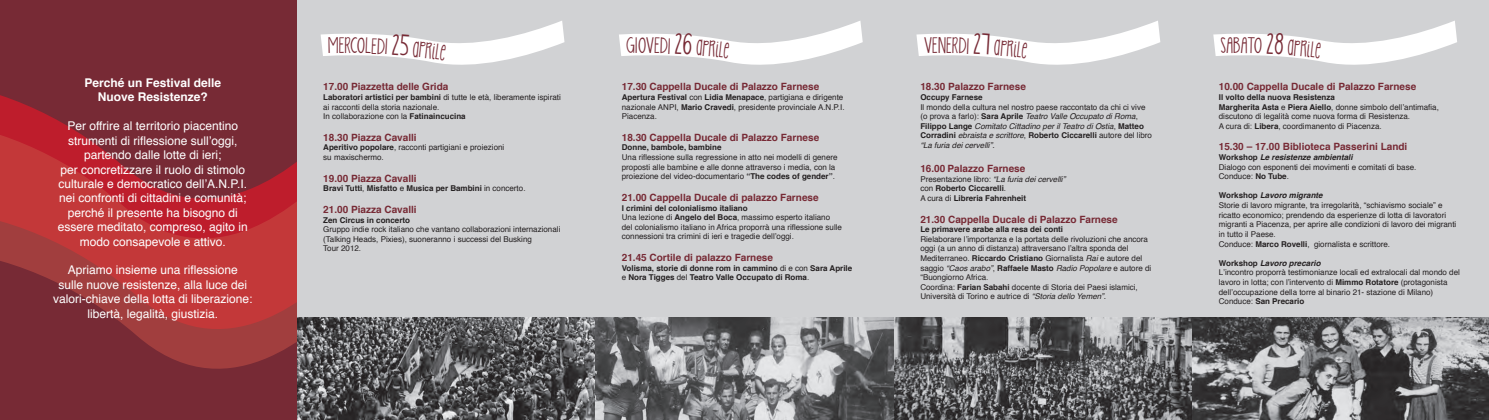
<style>
.page{position:relative;width:1489px;height:420px;background:#fff}
.page>*{position:absolute;margin:0;border:0;box-sizing:border-box;transform-origin:0 0}
.t1{font:18px "KG Skinny Latte";color:#772a35}
.t2{font:12px/14.4px "Helvetica";color:#fff;text-align:center}
.t3{font:700 12px "Helvetica";color:#fff}
.t4{font:700 10px "Helvetica";color:#772a35}
.t5{font:8px/9.6px "Helvetica";color:#231f20}
.t6{font:700 8px "Helvetica";color:#231f20}
.t7{font:italic 8px/9.6px "Helvetica";color:#231f20}
.t8{font:italic 700 8px "Helvetica";color:#231f20}
.s1{font-weight:700}
.s2{font-weight:400}
.s3{font-style:normal}
.s4{font-weight:700;font-style:normal}
.s5{font-style:italic}
</style>
<div class="page">
<div style="left:0;top:0;width:298px;height:420px;background:#772a35"></div>
<svg style="left:0;top:79px;width:298px;height:40px"></svg>
<svg style="left:0;top:119px;width:298px;height:280px"></svg>
<div style="left:298px;top:0;width:1190px;height:420px;background:#d1d2d4"></div>
<img style="left:298px;top:317px;width:885px;height:103px">
<svg style="left:1183px;top:317px;width:305px;height:103px"></svg>
<svg style="left:320px;top:21px;width:244px;height:44px"></svg>
<svg style="left:619px;top:21px;width:243px;height:44px"></svg>
<svg style="left:916px;top:21px;width:244px;height:44px"></svg>
<svg style="left:1213px;top:21px;width:243px;height:44px"></svg>
<p class="t3" style="left:84px;top:73px;width:138px">Perché un Festival delle</p>
<p class="t3" style="left:98px;top:87px;width:112px">Nuove Resistenze?</p>
<p class="t2" style="left:67px;top:119px;width:172px">Per offrire al territorio piacentino strumenti di riflessione sull’oggi, partendo dalle lotte di ieri;</p>
<p class="t2" style="left:58px;top:162px;width:190px;text-align:left">per concretizzare il ruolo di stimolo culturale e democratico dell’A.N.P.I. nei confronti di cittadini e comunità;</p>
<p class="t2" style="left:58px;top:206px;width:192px">perché il presente ha bisogno di essere meditato, compreso, agito in modo consapevole e attivo.</p>
<p class="t2" style="left:53px;top:263px;width:201px">Apriamo insieme una riflessione<br>sulle nuove resistenze, alla luce dei valori-chiave della lotta di liberazione: libertà, legalità, giustizia.</p>
<p class="t1" style="left:328px;top:33px;width:13px">M</p>
<p class="t1" style="left:626px;top:33px;width:13px">GI</p>
<p class="t1" style="left:923px;top:33px;width:16px">VE</p>
<p class="t1" style="left:1220px;top:33px;width:14px">SA</p>
<p class="t4" style="left:621px;top:79px;width:199px">17.30 Cappella Ducale di Palazzo Farnese</p>
<p class="t5" style="left:621px;top:93px;width:224px"><span class="s1">Apertura Festival</span> con <span class="s1">Lidia Menapace</span>, partigiana e dirigente nazionale ANPI, <span class="s1">Mario Cravedi</span>, presidente provinciale A.N.P.I.<br>Piacenza.</p>
<p class="t4" style="left:621px;top:129px;width:199px">18.30 Cappella Ducale di Palazzo Farnese</p>
<p class="t6" style="left:621px;top:141px;width:101px">Donne, bambole, bambine</p>
<p class="t5" style="left:621px;top:153px;width:217px">Una riflessione sulla regressione in atto nei modelli di genere proposti alle bambine e alle donne attraverso i media, con la proiezione del video-documentario <span class="s1">“The codes of gender”</span>.</p>
<p class="t4" style="left:621px;top:189px;width:198px">21.00 Cappella Ducale di palazzo Farnese</p>
<p class="t6" style="left:621px;top:201px;width:127px">I crimini del colonialismo italiano</p>
<p class="t5" style="left:621px;top:213px;width:222px">Una lezione di <span class="s1">Angelo del Boca</span>, massimo esperto italiano del colonialismo italiano in Africa proporrà una riflessione sulle connessioni tra crimini di ieri e tragedie dell’oggi.</p>
<p class="t4" style="left:621px;top:249px;width:153px">21.45 Cortile di palazzo Farnese</p>
<p class="t6" style="left:621px;top:261px;width:232px">Volisma, storie di donne rom in cammino <span class="s2">di e con</span> Sara Aprile</p>
<p class="t6" style="left:621px;top:271px;width:189px"><span class="s2">e</span> Nora Tigges <span class="s2">del</span> Teatro Valle Occupato di Roma<span class="s2">.</span></p>
<p class="t4" style="left:1218px;top:79px;width:199px">10.00 Cappella Ducale di Palazzo Farnese</p>
<p class="t6" style="left:1218px;top:91px;width:118px">Il volto della nuova Resistenza</p>
<p class="t5" style="left:1218px;top:102px;width:221px"><span class="s1">Margherita Asta</span> e <span class="s1">Piera Aiello</span>, donne simbolo dell’antimafia,</p>
<p class="t5" style="left:1218px;top:112px;width:193px">discutono di legalità come nuova forma di Resistenza.</p>
<p class="t5" style="left:1218px;top:121px;width:164px">A cura di: <span class="s1">Libera</span>, coordimanento di Piacenza.</p>
<p class="t4" style="left:1218px;top:139px;width:190px">15.30 – 17.00 Biblioteca Passerini Landi</p>
<p class="t8" style="left:1218px;top:150px;width:135px"><span class="s3">Workshop</span> Le resistenze ambientali</p>
<p class="t5" style="left:1218px;top:162px;width:199px">Dialogo con esponenti dei movimenti e comitati di base.</p>
<p class="t5" style="left:1218px;top:172px;width:72px">Conduce: <span class="s1">No Tube</span>.</p>
<p class="t8" style="left:1218px;top:189px;width:105px"><span class="s3">Workshop</span> Lavoro migrante</p>
<p class="t5" style="left:1218px;top:201px;width:239px">Storie di lavoro migrante, tra irregolarità, “schiavismo sociale” e ricatto economico; prendendo da esperienze di lotta di lavoratori migranti a Piacenza, per aprire alle condizioni di lavoro dei migranti in tutto il Paese.</p>
<p class="t5" style="left:1218px;top:239px;width:173px">Conduce: <span class="s1">Marco Rovelli</span>, giornalista e scrittore.</p>
<p class="t8" style="left:1218px;top:256px;width:103px"><span class="s3">Workshop</span> Lavoro precario</p>
<p class="t5" style="left:1218px;top:268px;width:242px">L’incontro proporrà testimonianze locali ed extralocali dal mondo del lavoro in lotta; con l’intervento di <span class="s1">Mimmo Rotatore</span> (protagonista dell’occupazione della torre al binario 21- stazione di Milano)</p>
<p class="t6" style="left:1218px;top:295px;width:87px"><span class="s2">Conduce:</span> San Precario</p>
<p class="t4" style="left:323px;top:79px;width:127px">17.00 Piazzetta delle Grida</p>
<p class="t5" style="left:323px;top:93px;width:239px"><span class="s1">Laboratori artistici per bambini</span> di tutte le età, liberamente ispirati ai racconti della storia nazionale.</p>
<p class="t5" style="left:323px;top:112px;width:144px">In collaborazione con la <span class="s1">Fatinaincucina</span></p>
<p class="t4" style="left:323px;top:129px;width:95px">18.30 Piazza Cavalli</p>
<p class="t5" style="left:323px;top:143px;width:182px"><span class="s1">Aperitivo popolare</span>, racconti partigiani e proiezioni</p>
<p class="t5" style="left:323px;top:153px;width:62px">su maxischermo.</p>
<p class="t4" style="left:323px;top:170px;width:95px">19.00 Piazza Cavalli</p>
<p class="t6" style="left:323px;top:182px;width:204px">Bravi Tutti<span class="s2">,</span> Misfatto <span class="s2">e</span> Musica per Bambini <span class="s2">in concerto.</span></p>
<p class="t4" style="left:323px;top:201px;width:95px">21.00 Piazza Cavalli</p>
<p class="t6" style="left:323px;top:213px;width:88px">Zen Circus in concerto</p>
<p class="t5" style="left:323px;top:225px;width:238px">Gruppo indie rock italiano che vantano collaborazioni internazionali (Talking Heads, Pixies), suoneranno i successi del Busking</p>
<p class="t5" style="left:323px;top:244px;width:39px">Tour 2012.</p>
<p class="t4" style="left:920px;top:79px;width:107px">18.30 Palazzo Farnese</p>
<p class="t6" style="left:920px;top:91px;width:64px">Occupy Farnese</p>
<p class="t5" style="left:920px;top:102px;width:226px">Il mondo della cultura nel nostro paese raccontato da chi ci vive</p>
<p class="t7" style="left:920px;top:112px;width:233px"><span class="s3">(o prova a farlo):</span> <span class="s4">Sara Aprile</span> Teatro Valle Occupato di Roma<span class="s3">, </span><span class="s4">Filippo Lange</span> Comitato Cittadino per il Teatro di Ostia<span class="s3">,</span> <span class="s4">Matteo Corradini</span> ebraista e scrittore<span class="s3">,</span> <span class="s4">Roberto Ciccarelli</span> <span class="s3">autore del libro </span>“La furia dei cervelli”.</p>
<p class="t4" style="left:920px;top:160px;width:107px">16.00 Palazzo Farnese</p>
<p class="t7" style="left:920px;top:174px;width:146px"><span class="s3">Presentazione libro:</span> “La furia dei cervelli”</p>
<p class="t6" style="left:920px;top:182px;width:87px"><span class="s2">con</span> Roberto Ciccarelli<span class="s2">.</span></p>
<p class="t6" style="left:920px;top:191px;width:107px"><span class="s2">A cura di</span> Libreria Fahrenheit</p>
<p class="t4" style="left:920px;top:211px;width:199px">21.30 Cappella Ducale di Palazzo Farnese</p>
<p class="t6" style="left:920px;top:223px;width:144px">Le primavere arabe alla resa dei conti</p>
<p class="t5" style="left:920px;top:234px;width:232px">Rielaborare l’importanza e la portata delle rivoluzioni che ancora oggi (a un anno di distanza) attraversano l’altra sponda del Mediterraneo. <span class="s1">Riccardo Cristiano</span> Giornalista <span class="s5">Rai</span> e autore del saggio <span class="s5">“Caos arabo”</span>, <span class="s1">Raffaele Masto</span> <span class="s5">Radio Popolare</span> e autore di “Buongiorno Africa.</p>
<p class="t5" style="left:920px;top:282px;width:219px">Coordina: <span class="s1">Farian Sabahi</span> docente di Storia dei Paesi islamici,</p>
<p class="t5" style="left:920px;top:292px;width:187px">Università di Torino e autrice di <span class="s5">“Storia dello Yemen”.</span></p>
</div>
